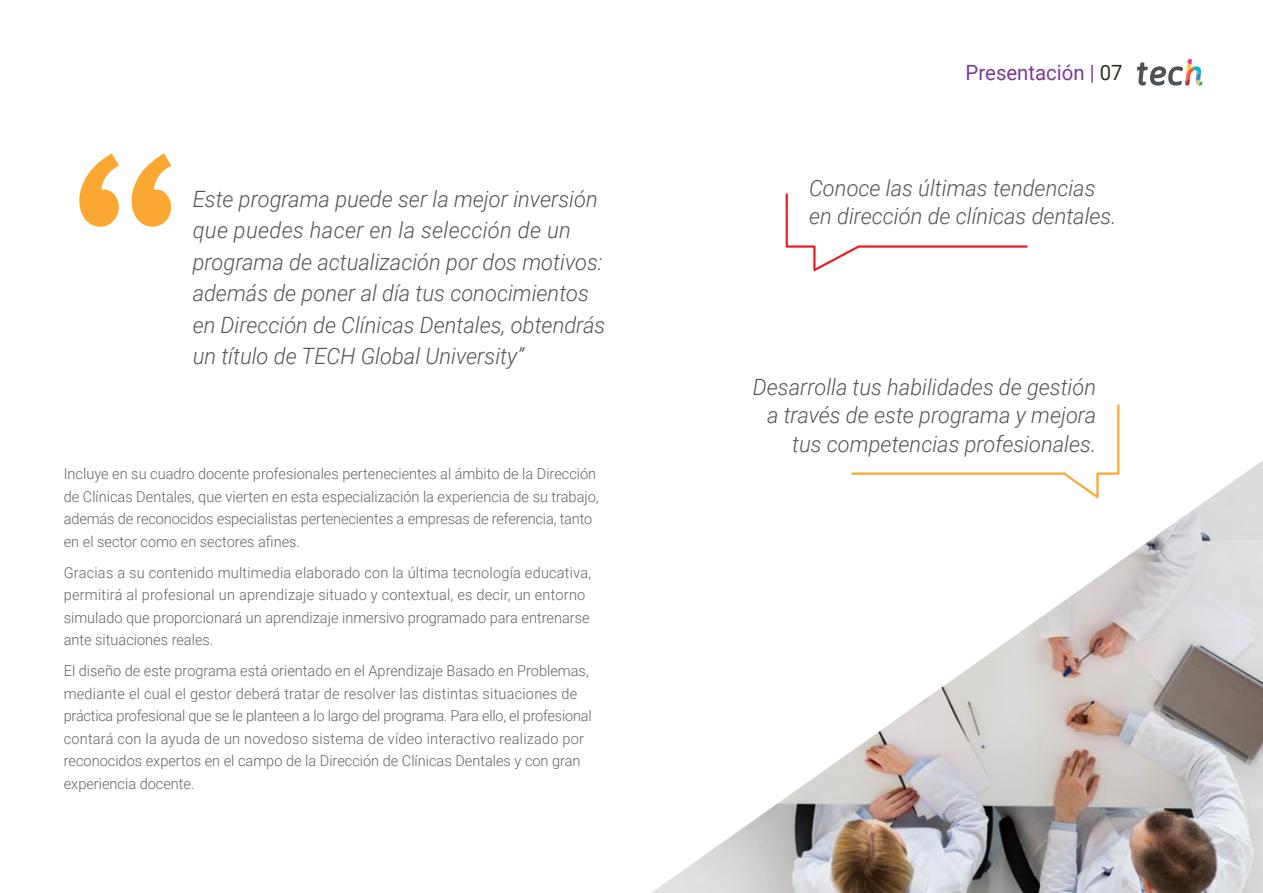
<style>
.page{position:relative;width:1263px;height:893px;background:#fff}
.page>*{position:absolute;margin:0;border:0;box-sizing:border-box;transform-origin:0 0}
.t1{font:italic 300 22.5px/31.5px "Roboto";color:#52555b}
.t2{font:21px "Roboto";color:#7e3996}
.t3{font:300 15px/22.5px "Roboto";color:#61646a}
.s1{color:#312e20}
</style>
<div class="page">
<svg style="left:79px;top:153px;width:92px;height:74px"></svg>
<img style="left:651px;top:460px;width:612px;height:433px">
<svg style="left:1137px;top:59px;width:65px;height:27px"></svg>
<svg style="left:785px;top:193px;width:243px;height:79px"></svg>
<svg style="left:849px;top:404px;width:271px;height:97px"></svg>
<h2 class="t2" style="left:966px;top:57px;width:159px">Presentación | <span class="s1">07</span></h2>
<p class="t1" style="left:193px;top:182px;width:414px">Este programa puede ser la mejor inversión que puedes hacer en la selección de un programa de actualización por dos motivos: además de poner al día tus conocimientos en Dirección de Clínicas Dentales, obtendrás un título de TECH Global University”</p>
<h1 class="t1" style="left:809px;top:172px;width:309px;line-height:28.5px">Conoce las últimas tendencias en dirección de clínicas dentales.</h1>
<h1 class="t1" style="left:753px;top:371px;width:345px;line-height:28.5px;text-align:right">Desarrolla tus habilidades de gestión a través de este programa y mejora tus competencias profesionales.</h1>
<p class="t3" style="left:64px;top:462px;width:536px">Incluye en su cuadro docente profesionales pertenecientes al ámbito de la Dirección de Clínicas Dentales, que vierten en esta especialización la experiencia de su trabajo, además de reconocidos especialistas pertenecientes a empresas de referencia, tanto en el sector como en sectores afines.</p>
<p class="t3" style="left:64px;top:560px;width:529px">Gracias a su contenido multimedia elaborado con la última tecnología educativa, permitirá al profesional un aprendizaje situado y contextual, es decir, un entorno simulado que proporcionará un aprendizaje inmersivo programado para entrenarse ante situaciones reales.</p>
<p class="t3" style="left:64px;top:659px;width:529px">El diseño de este programa está orientado en el Aprendizaje Basado en Problemas, mediante el cual el gestor deberá tratar de resolver las distintas situaciones de práctica profesional que se le planteen a lo largo del programa. Para ello, el profesional contará con la ayuda de un novedoso sistema de vídeo interactivo realizado por reconocidos expertos en el campo de la Dirección de Clínicas Dentales y con gran experiencia docente.</p>
</div>
